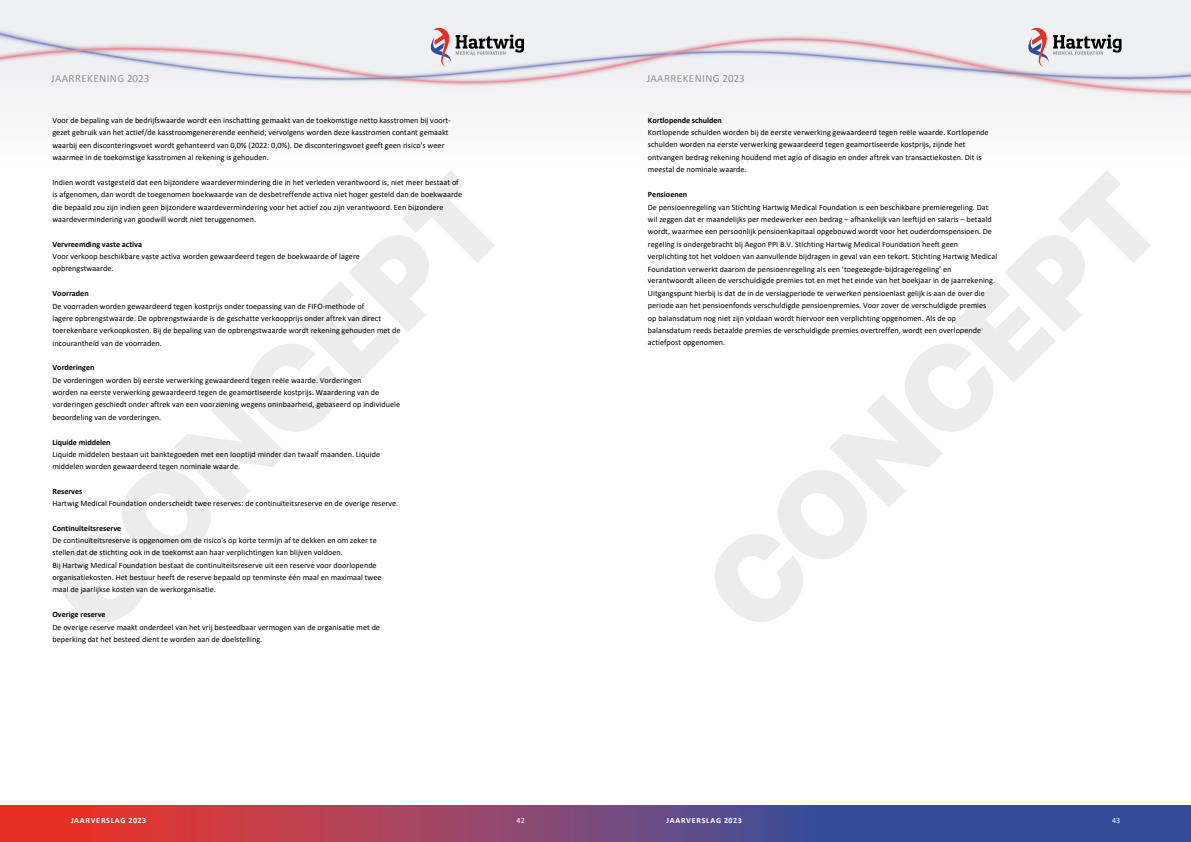
<style>
.page{position:relative;width:1191px;height:842px;background:#fff}
.page>*{position:absolute;margin:0;border:0;box-sizing:border-box;transform-origin:0 0}
.t1{font:11px "Calibri";letter-spacing:.04em;color:#959191}
.t2{font:8.2px/12.4px "Calibri";letter-spacing:.005em;color:#000}
.t3{font:700 8.2px "Calibri";letter-spacing:-.005em;color:#000}
.t4{font:700 8px "Calibri";letter-spacing:.09em;color:#fff}
.t5{font:8px "Calibri";color:#fff}
</style>
<div class="page">
<svg style="left:0;top:805px;width:1191px;height:37px;background:#7d4571"></svg>
<svg style="left:0;top:0;width:595px;height:2px"></svg>
<svg style="left:595px;top:0;width:596px;height:2px"></svg>
<svg style="left:431px;top:27px;width:93px;height:40px"></svg>
<svg style="left:1028px;top:27px;width:93px;height:40px"></svg>
<svg style="left:1058px;top:179px;width:93px;height:84px"></svg>
<svg style="left:715px;top:235px;width:374px;height:387px"></svg>
<svg style="left:967px;top:293px;width:19px;height:16px"></svg>
<svg style="left:955px;top:321px;width:25px;height:13px"></svg>
<svg style="left:59px;top:179px;width:436px;height:443px"></svg>
<svg style="left:435px;top:179px;width:24px;height:7px"></svg>
<svg style="left:410px;top:192px;width:47px;height:19px"></svg>
<svg style="left:299px;top:303px;width:76px;height:19px"></svg>
<svg style="left:303px;top:328px;width:91px;height:7px"></svg>
<svg style="left:224px;top:377px;width:137px;height:19px"></svg>
<svg style="left:212px;top:402px;width:123px;height:7px"></svg>
<svg style="left:177px;top:451px;width:110px;height:7px"></svg>
<svg style="left:157px;top:464px;width:73px;height:7px"></svg>
<svg style="left:122px;top:500px;width:118px;height:7px"></svg>
<svg style="left:75px;top:537px;width:129px;height:7px"></svg>
<svg style="left:59px;top:550px;width:133px;height:31px"></svg>
<svg style="left:60px;top:587px;width:86px;height:7px"></svg>
<svg style="left:78px;top:612px;width:27px;height:7px"></svg>
<h1 class="t1" style="left:51px;top:71px;width:100px">JAARREKENING 2023</h1>
<h1 class="t1" style="left:647px;top:71px;width:100px">JAARREKENING 2023</h1>
<p class="t2" style="left:52px;top:114px;width:400px">Voor de bepaling van de bedrijfswaarde wordt een inschatting gemaakt van de toekomstige netto kasstromen bij voort&shy;gezet gebruik van het actief/de kasstroomgenererende eenheid; vervolgens worden deze kasstromen contant gemaakt waarbij een disconteringsvoet wordt gehanteerd van 0,0% (2022: 0,0%). De disconteringsvoet geeft geen risico's weer waarmee in de toekomstige kasstromen al rekening is gehouden.</p>
<p class="t3" style="left:648px;top:114px;width:76px">Kortlopende schulden</p>
<p class="t2" style="left:648px;top:126px;width:342px">Kortlopende schulden worden bij de eerste verwerking gewaardeerd tegen reële waarde. Kortlopende schulden worden na eerste verwerking gewaardeerd tegen geamortiseerde kostprijs, zijnde het ontvangen bedrag rekening houdend met agio of disagio en onder aftrek van transactiekosten. Dit is meestal de nominale waarde.</p>
<p class="t3" style="left:648px;top:188px;width:41px">Pensioenen</p>
<p class="t2" style="left:648px;top:201px;width:351px">De pensioenregeling van Stichting Hartwig Medical Foundation is een beschikbare premieregeling. Dat wil zeggen dat er maandelijks per medewerker een bedrag – afhankelijk van leeftijd en salaris – betaald wordt, waarmee een persoonlijk pensioenkapitaal opgebouwd wordt voor het ouderdomspensioen. De regeling is ondergebracht bij Aegon PPI B.V. Stichting Hartwig Medical Foundation heeft geen verplichting tot het voldoen van aanvullende bijdragen in geval van een tekort. Stichting Hartwig Medical Foundation verwerkt daarom de pensioenregeling als een ‘toegezegde-bijdrageregeling’ en</p>
<p class="t2" style="left:52px;top:176px;width:411px">Indien wordt vastgesteld dat een bijzondere waardevermindering die in het verleden verantwoord is, niet meer bestaat of is afgenomen, dan wordt de toegenomen boekwaarde van de desbetreffende activa niet hoger gesteld dan de boekwaarde die bepaald zou zijn indien geen bijzondere waardevermindering voor het actief zou zijn verantwoord. Een bijzondere</p>
<p class="t2" style="left:52px;top:213px;width:205px">waardevermindering van goodwill wordt niet teruggenomen.</p>
<p class="t3" style="left:52px;top:238px;width:91px">Vervreemding vaste activa</p>
<p class="t2" style="left:52px;top:249px;width:309px;line-height:12.8px">Voor verkoop beschikbare vaste activa worden gewaardeerd tegen de boekwaarde of lagere opbrengstwaarde.</p>
<p class="t3" style="left:52px;top:288px;width:38px">Voorraden</p>
<p class="t2" style="left:648px;top:274px;width:349px">verantwoordt alleen de verschuldigde premies tot en met het einde van het boekjaar in de jaarrekening.<br>Uitgangspunt hierbij is dat de in de verslagperiode te verwerken pensioenlast gelijk is aan de over die periode aan het pensioenfonds verschuldigde pensioenpremies. Voor zover de verschuldigde premies op balansdatum nog niet zijn voldaan wordt hiervoor een verplichting opgenomen. Als de op balansdatum reeds betaalde premies de verschuldigde premies overtreffen, wordt een overlopende</p>
<p class="t2" style="left:52px;top:299px;width:349px">De voorraden worden gewaardeerd tegen kostprijs onder toepassing van de FIFO-methode of<br>lagere opbrengstwaarde. De opbrengstwaarde is de geschatte verkoopprijs onder aftrek van direct toerekenbare verkoopkosten. Bij de bepaling van de opbrengstwaarde wordt rekening gehouden met de</p>
<p class="t2" style="left:52px;top:336px;width:111px">incourantheid van de voorraden.</p>
<p class="t3" style="left:52px;top:362px;width:44px">Vorderingen</p>
<p class="t2" style="left:52px;top:374px;width:349px">De vorderingen worden bij eerste verwerking gewaardeerd tegen reële waarde. Vorderingen<br>worden na eerste verwerking gewaardeerd tegen de geamortiseerde kostprijs. Waardering van de vorderingen geschiedt onder aftrek van een voorziening wegens oninbaarheid, gebaseerd op individuele</p>
<p class="t2" style="left:52px;top:411px;width:110px">beoordeling van de vorderingen.</p>
<p class="t3" style="left:52px;top:436px;width:60px">Liquide middelen</p>
<p class="t2" style="left:52px;top:448px;width:329px">Liquide middelen bestaan uit banktegoeden met een looptijd minder dan twaalf maanden. Liquide middelen worden gewaardeerd tegen nominale waarde.</p>
<p class="t2" style="left:52px;top:497px;width:347px">Hartwig Medical Foundation onderscheidt twee reserves: de continuïteitsreserve en de overige reserve.</p>
<p class="t2" style="left:52px;top:534px;width:331px">De continuïteitsreserve is opgenomen om de risico's op korte termijn af te dekken en om zeker te stellen dat de stichting ook in de toekomst aan haar verplichtingen kan blijven voldoen.<br>Bij Hartwig Medical Foundation bestaat de continuïteitsreserve uit een reserve voor doorlopende organisatiekosten. Het bestuur heeft de reserve bepaald op tenminste één maal en maximaal twee maal de jaarlijkse kosten van de werkorganisatie.</p>
<p class="t3" style="left:52px;top:609px;width:55px">Overige reserve</p>
<p class="t3" style="left:52px;top:485px;width:32px">Reserves</p>
<p class="t3" style="left:52px;top:522px;width:70px">Continuïteitsreserve</p>
<p class="t2" style="left:52px;top:620px;width:329px">De overige reserve maakt onderdeel van het vrij besteedbaar vermogen van de organisatie met de beperking dat het besteed dient te worden aan de doelstelling.</p>
<p class="t2" style="left:648px;top:336px;width:79px">actiefpost opgenomen.</p>
<p class="t4" style="left:71px;top:815px;width:77px">JAARVERSLAG 2023</p>
<p class="t5" style="left:516px;top:815px;width:10px">42</p>
<p class="t4" style="left:666px;top:815px;width:77px">JAARVERSLAG 2023</p>
<p class="t5" style="left:1112px;top:815px;width:10px">43</p>
</div>
